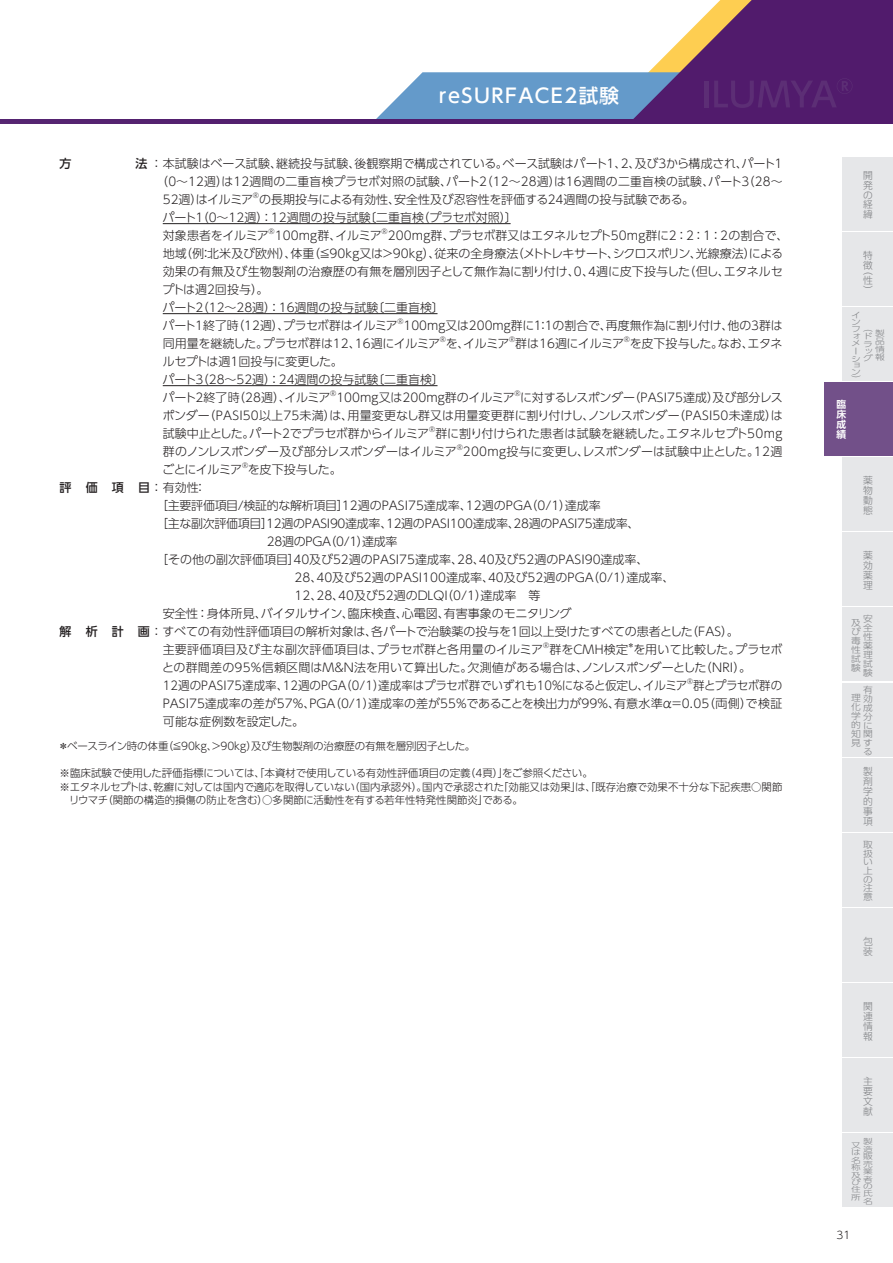
<style>
.page{position:relative;width:893px;height:1263px;background:#fff}
.page>*{position:absolute;margin:0;border:0;box-sizing:border-box;transform-origin:0 0}
.t1{font:500 19.5px "UD Shin Go Pro";letter-spacing:.075em;color:#fff}
.t2{font:300 12px/18px "UD Shin Go Pro";color:#231f20}
.t3{font:300 12px/18px "UD Shin Go Pro";color:#231f20;text-align:justify;scale:.96 1}
.t4{font:300 12px "UD Shin Go Pro";letter-spacing:-.025em;color:#231f20}
.t5{font:300 12px "UD Shin Go Pro";letter-spacing:.025em;color:#231f20}
.t6{font:300 12px "UD Shin Go Pro";letter-spacing:-.02em;color:#231f20}
.t7{font:300 12px "UD Shin Go Pro";letter-spacing:-.035em;color:#231f20}
.t8{font:300 12px "UD Shin Go Pro";letter-spacing:-.055em;color:#231f20}
.t9{font:300 10.5px "UD Shin Go Pro";letter-spacing:-.01em;color:#231f20}
.t10{font:300 9.75px/10.1px "UD Shin Go Pro";color:#808285;text-align:justify}
.t11{font:700 9.75px/10.1px "UD Shin Go Pro De";color:#fff;text-align:justify}
.t12{font:300 8.7px/8.9px "UD Shin Go Pro";color:#808285;text-align:justify;scale:1.11 1}
.t13{font:300 7.8px/8.1px "UD Shin Go Pro";color:#808285;text-align:right;scale:1.25 1}
.t14{font:300 7.35px/7.5px "UD Shin Go Pro";color:#808285;scale:1.33 1}
.t15{font:300 7.05px "UD Shin Go Pro";color:#231f20}
.t16{font:300 7.05px "UD Shin Go Pro";color:#231f20;scale:.96 1}
.s1{font-weight:500}
</style>
<div class="page">
<hr style="left:0;top:120px;width:893px;height:4px;background:#511b6c">
<svg style="left:371px;top:0;width:522px;height:120px"></svg>
<div style="left:842px;top:308px;width:51px;height:73px;background:#e6e7e9"></div>
<div style="left:842px;top:232px;width:51px;height:73px;background:#e6e7e9"></div>
<div style="left:842px;top:458px;width:51px;height:73px;background:#e6e7e9"></div>
<div style="left:842px;top:533px;width:51px;height:73px;background:#e6e7e9"></div>
<div style="left:842px;top:608px;width:51px;height:73px;background:#e6e7e9"></div>
<div style="left:842px;top:683px;width:51px;height:73px;background:#e6e7e9"></div>
<div style="left:842px;top:758px;width:51px;height:73px;background:#e6e7e9"></div>
<div style="left:842px;top:833px;width:51px;height:73px;background:#e6e7e9"></div>
<div style="left:842px;top:908px;width:51px;height:73px;background:#e6e7e9"></div>
<div style="left:842px;top:983px;width:51px;height:73px;background:#e6e7e9"></div>
<div style="left:842px;top:1058px;width:51px;height:73px;background:#e6e7e9"></div>
<div style="left:842px;top:1134px;width:51px;height:73px;background:#e6e7e9"></div>
<div style="left:842px;top:157px;width:51px;height:73px;background:#e6e7e9"></div>
<hr style="left:163px;top:223px;width:348px;height:1px;background:#231f20">
<hr style="left:163px;top:313px;width:274px;height:1px;background:#231f20">
<hr style="left:163px;top:385px;width:274px;height:1px;background:#231f20">
<div style="left:825px;top:383px;width:68px;height:73px;background:#725089"></div>
<h1 class="t1" style="left:439px;top:80px;width:182px">reSURFACE2試験</h1>
<p class="t2" style="left:135px;top:154px;width:648px"><span class="s1">法</span>：本試験はベース試験、継続投与試験、後観察期で構成されている。ベース試験はパート1、2、及び3から構成され、パート1</p>
<p class="t2" style="left:156px;top:172px;width:628px">（0～12週）は12週間の二重盲検プラセボ対照の試験、パート2（12～28週）は16週間の二重盲検の試験、パート3（28～</p>
<p class="t7" style="left:163px;top:190px;width:92px">52週）はイルミア</p>
<p class="t15" style="left:253px;top:190px;width:8px">®</p>
<p class="t2" style="left:163px;top:190px;width:533px;text-indent:96px">の長期投与による有効性、安全性及び忍容性を評価する24週間の投与試験である。パート1（0～12週）：12週間の投与試験〔二重盲検（プラセボ対照）〕<br>対象患者をイルミア</p>
<p class="t15" style="left:269px;top:226px;width:8px">®</p>
<p class="t2" style="left:275px;top:226px;width:109px">100mg群、イルミア</p>
<p class="t15" style="left:382px;top:226px;width:8px">®</p>
<p class="t2" style="left:163px;top:226px;width:627px;text-indent:225px">200mg群、プラセボ群又はエタネルセプト50mg群に2：2：1：2の割合で、地域（例：北米及び欧州）、体重（≦90kg又は＞90kg）、従来の全身療法（メトトレキサート、シクロスポリン、光線療法）による効果の有無及び生物製剤の治療歴の有無を層別因子として無作為に割り付け、0、4週に皮下投与した（但し、エタネルセプトは週2回投与）。<br>パート2（12～28週）：16週間の投与試験〔二重盲検〕<br>パート1終了時（12週）、プラセボ群はイルミア</p>
<p class="t15" style="left:397px;top:316px;width:8px">®</p>
<p class="t2" style="left:163px;top:316px;width:621px;text-indent:241px">100mg又は200mg群に1：1の割合で、再度無作為に割り付け、他の3群は同用量を継続した。プラセボ群は12、16週にイルミア</p>
<p class="t15" style="left:440px;top:334px;width:8px">®</p>
<p class="t2" style="left:446px;top:334px;width:65px">を、イルミア</p>
<p class="t15" style="left:509px;top:334px;width:8px">®</p>
<p class="t6" style="left:515px;top:334px;width:110px">群は16週にイルミア</p>
<p class="t15" style="left:624px;top:334px;width:8px">®</p>
<p class="t6" style="left:630px;top:334px;width:154px">を皮下投与した。なお、エタネ</p>
<p class="t2" style="left:163px;top:352px;width:283px">ルセプトは週1回投与に変更した。<br>パート3（28～52週）：24週間の投与試験〔二重盲検〕パート2終了時（28週）、イルミア</p>
<p class="t15" style="left:514px;top:388px;width:8px">®</p>
<p class="t2" style="left:162px;top:406px;width:622px">ポンダー（PASI50以上75未満）は、用量変更なし群又は用量変更群に割り付けし、ノンレスポンダー（PASI50未達成）は試験中止とした。パート2でプラセボ群からイルミア</p>
<p class="t15" style="left:330px;top:388px;width:8px">®</p>
<p class="t2" style="left:336px;top:388px;width:448px">100mg又は200mg群のイルミアに対するレスポンダー（PASI75達成）及び部分レス</p>
<p class="t15" style="left:429px;top:424px;width:8px">®</p>
<p class="t2" style="left:163px;top:424px;width:621px;text-indent:273px">群に割り付けられた患者は試験を継続した。エタネルセプト50mg群のノンレスポンダー及び部分レスポンダーはイルミア</p>
<p class="t15" style="left:457px;top:442px;width:8px">®</p>
<p class="t5" style="left:463px;top:442px;width:321px">200mg投与に変更し、レスポンダーは試験中止とした。12週</p>
<p class="t8" style="left:162px;top:460px;width:81px">ごとにイルミア</p>
<p class="t15" style="left:242px;top:460px;width:8px">®</p>
<p class="t2" style="left:248px;top:460px;width:95px">を皮下投与した。</p>
<p class="t2" style="left:60px;top:478px;width:148px"><span class="s1">評 価 項 目</span>：有効性：</p>
<p class="t2" style="left:156px;top:496px;width:446px">［主要評価項目/検証的な解析項目］12週のPASI75達成率、12週のPGA（0/1）達成率</p>
<p class="t4" style="left:156px;top:514px;width:485px">［主な副次評価項目］12週のPASI90達成率、12週のPASI100達成率、28週のPASI75達成率、</p>
<p class="t4" style="left:267px;top:532px;width:132px">28週のPGA（0/1）達成率</p>
<p class="t2" style="left:156px;top:550px;width:494px">［その他の副次評価項目］40及び52週のPASI75達成率、28、40及び52週のPASI90達成率、</p>
<p class="t2" style="left:295px;top:568px;width:381px">28、40及び52週のPASI100達成率、40及び52週のPGA（0/1）達成率、</p>
<p class="t2" style="left:295px;top:586px;width:247px">12、28、40及び52週のDLQI（0/1）達成率　等</p>
<p class="t2" style="left:163px;top:604px;width:410px">安全性：身体所見、バイタルサイン、臨床検査、心電図、有害事象のモニタリング</p>
<p class="t2" style="left:60px;top:622px;width:681px"><span class="s1">解 析 計 画</span>：すべての有効性評価項目の解析対象は、各パートで治験薬の投与を1回以上受けたすべての患者とした（FAS）。</p>
<p class="t2" style="left:163px;top:640px;width:382px">主要評価項目及び主な副次評価項目は、プラセボ群と各用量のイルミア</p>
<p class="t15" style="left:543px;top:640px;width:8px">®</p>
<p class="t2" style="left:549px;top:640px;width:235px">群をCMH検定を用いて比較した。プラセボ</p>
<p class="t15" style="left:627px;top:640px;width:8px">＊</p>
<p class="t2" style="left:162px;top:658px;width:591px">との群間差の95％信頼区間はM＆N法を用いて算出した。欠測値がある場合は、ノンレスポンダーとした（NRI）。<br>12週のPASI75達成率、12週のPGA（0/1）達成率はプラセボ群でいずれも10%になると仮定し、イルミア</p>
<p class="t16" style="left:687px;top:676px;width:8px">®</p>
<p class="t3" style="left:163px;top:676px;width:647px;text-indent:530px">群とプラセボ群のPASI75達成率の差が57%、PGA（0/1）達成率の差が55%であることを検出力が99%、有意水準α=0.05（両側）で検証可能な症例数を設定した。</p>
<p class="t9" style="left:58px;top:738px;width:419px">＊ベースライン時の体重（≦90kg、＞90kg）及び生物製剤の治療歴の有無を層別因子とした。</p>
<p class="t9" style="left:60px;top:765px;width:535px">※臨床試験で使用した評価指標については、「本資材で使用している有効性評価項目の定義（4頁）」をご参照ください。</p>
<p class="t9" style="left:60px;top:778px;width:724px">※エタネルセプトは、乾癬に対しては国内で適応を取得していない（国内承認外）。国内で承認された「効能又は効果」は、「既存治療で効果不十分な下記疾患○関節</p>
<p class="t9" style="left:69px;top:792px;width:455px">リウマチ（関節の構造的損傷の防止を含む）○多関節に活動性を有する若年性特発性関節炎」である。</p>
<p class="t10" style="left:863px;top:170px;width:11px">開発の経緯</p>
<p class="t10" style="left:863px;top:250px;width:11px">特徴</p>
<p class="t10" style="left:863px;top:265px;width:11px">（性）</p>
<p class="t13" style="left:851px;top:311px;width:9px;line-height:7.4px;text-align:justify">インフ</p>
<p class="t13" style="left:851px;top:339px;width:9px;line-height:7.6px;text-align:left">メーシ</p>
<p class="t13" style="left:851px;top:362px;width:9px;line-height:6.4px;text-align:left">ョン</p>
<p class="t13" style="left:851px;top:375px;width:9px">）</p>
<p class="t13" style="left:863px;top:329px;width:19px">製<br>品<br>情<br>グ報</p>
<p class="t13" style="left:851px;top:324px;width:19px">（<br>ォドラ</p>
<p class="t13" style="left:863px;top:346px;width:9px">ッ</p>
<p class="t11" style="left:836px;top:399px;width:11px">臨床成績</p>
<p class="t10" style="left:863px;top:475px;width:11px">薬物動態</p>
<p class="t10" style="left:863px;top:550px;width:11px">薬効薬理</p>
<p class="t12" style="left:851px;top:618px;width:10px">及び毒性試験</p>
<p class="t12" style="left:863px;top:614px;width:10px">安全性薬理試験</p>
<p class="t12" style="left:851px;top:685px;width:21px;text-align:right">有<br>理効化成学分的に知関見する</p>
<p class="t10" style="left:863px;top:765px;width:11px">製剤学的事項</p>
<p class="t12" style="left:863px;top:840px;width:10px">取扱い上の注意</p>
<p class="t10" style="left:863px;top:936px;width:11px">包装</p>
<p class="t10" style="left:863px;top:1001px;width:11px">関連情報</p>
<p class="t10" style="left:863px;top:1076px;width:11px">主要文献</p>
<p class="t14" style="left:851px;top:1141px;width:9px">又は名称及び住所</p>
<p class="t14" style="left:863px;top:1137px;width:9px;text-align:justify">製造販売業者の氏名</p>
<p class="t9" style="left:837px;top:1226px;width:15px">31</p>
</div>
